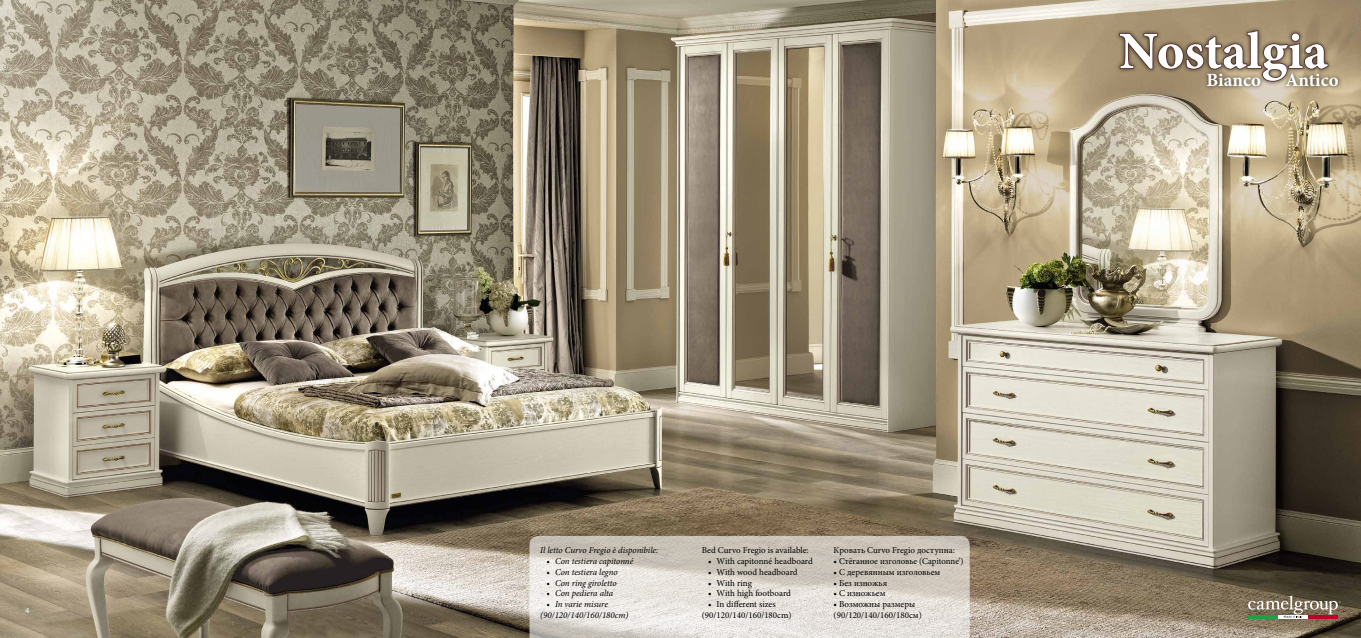
<style>
.page{position:relative;width:1361px;height:638px;background:#fff}
.page>*{position:absolute;margin:0;border:0;box-sizing:border-box;transform-origin:0 0}
.t1{font:700 52.5px "Minion Pro";color:#fff}
.t2{font:700 18.75px "Minion Pro";color:#fff}
.t3{font:9px/10.8px "Minion Pro";color:#000}
.t4{font:italic 9px/10.8px "Minion Pro";letter-spacing:-.01em;color:#000}
.t5{font:7.5px "Myriad Pro";color:#fff}
</style>
<div class="page">
<img style="left:0;top:0;width:1361px;height:638px">
<div style="left:1115px;top:26px;width:217px;height:60px;background:#a28e6d"></div>
<svg style="left:1118px;top:29px;width:211px;height:44px"></svg>
<div style="left:1203px;top:69px;width:139px;height:21px;background:#000;opacity:.75"></div>
<svg style="left:1248px;top:595px;width:92px;height:23px;background:#8b7e6b"></svg>
<svg style="left:529px;top:536px;width:440px;height:102px;background:#dad4cd"></svg>
<p class="t5" style="left:26px;top:605px;width:5px">4</p>
<h1 class="t1" style="left:1119px;top:14px;width:210px">Nostalgia</h1>
<h2 class="t2" style="left:1206px;top:67px;width:56px">Bianco</h2>
<h2 class="t2" style="left:1285px;top:67px;width:55px">Antico</h2>
<p class="t4" style="left:540px;top:545px;width:120px">Il letto Curvo Fregio è disponibile:</p>
<p class="t4" style="left:546px;top:555px;width:88px">• Con testiera capitonné</p>
<p class="t4" style="left:546px;top:566px;width:73px">• Con testiera legno</p>
<p class="t4" style="left:546px;top:577px;width:72px">• Con ring giroletto</p>
<p class="t4" style="left:546px;top:588px;width:68px">• Con pediera alta</p>
<p class="t4" style="left:540px;top:599px;width:90px;text-indent:6px">• In varie misure (90/120/140/160/180cm)</p>
<p class="t3" style="left:702px;top:545px;width:108px">Bed Curvo Fregio is available:</p>
<p class="t3" style="left:708px;top:555px;width:106px">• With capitonné headboard</p>
<p class="t3" style="left:708px;top:566px;width:91px">• With wood headboard</p>
<p class="t3" style="left:708px;top:577px;width:45px">• With ring</p>
<p class="t3" style="left:708px;top:588px;width:84px">• With high footboard</p>
<p class="t3" style="left:702px;top:599px;width:91px;text-indent:6px">• In different sizes (90/120/140/160/180cm)</p>
<p class="t3" style="left:833px;top:545px;width:123px">Кровать Curvo Fregio доступна:</p>
<p class="t3" style="left:833px;top:555px;width:131px">• Стёганное изголовье (Capitonne’)</p>
<p class="t3" style="left:833px;top:566px;width:108px">• С деревянным изголовьем</p>
<p class="t3" style="left:833px;top:577px;width:55px">• Без изножья</p>
<p class="t3" style="left:833px;top:588px;width:53px">• С изножьем</p>
<p class="t3" style="left:833px;top:598px;width:90px;line-height:11.2px">• Возможны размеры (90/120/140/160/180cм)</p>
</div>
